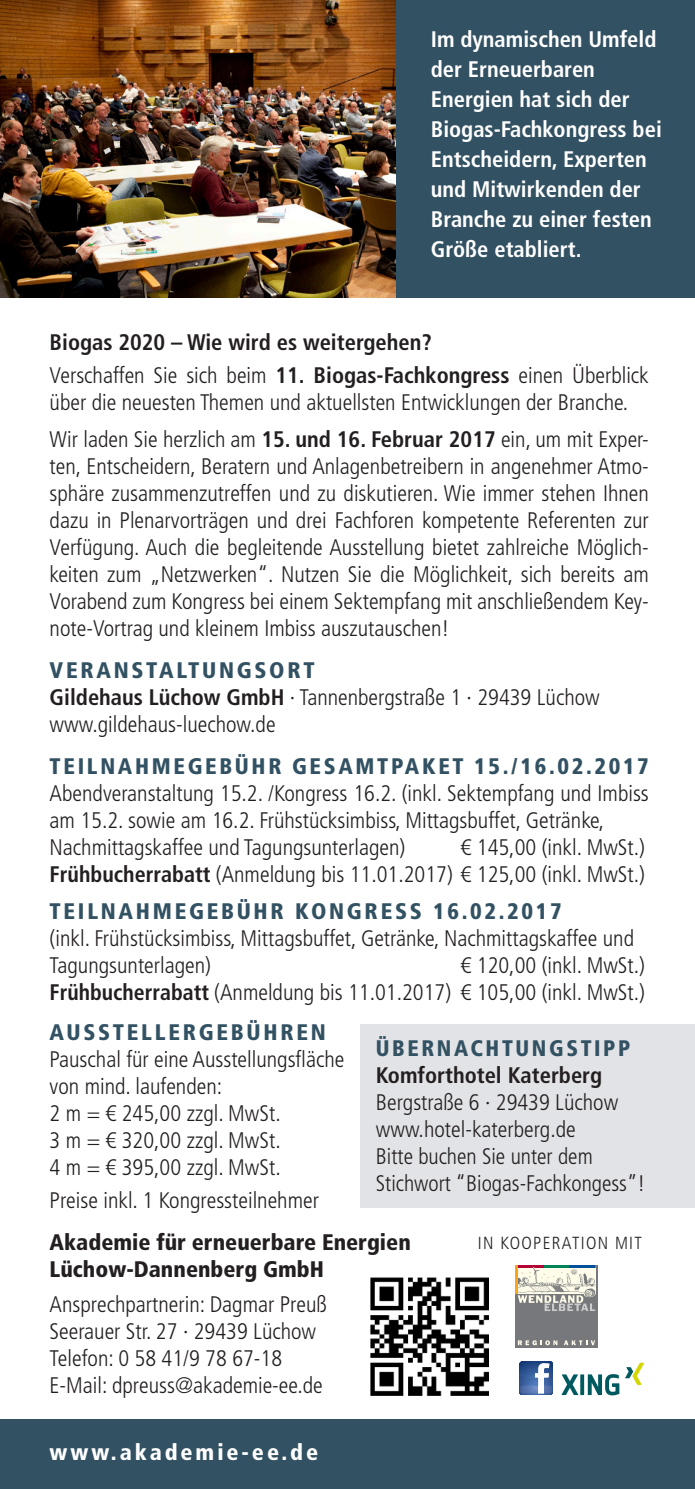
<style>
.page{position:relative;width:695px;height:1489px;background:#fff}
.page>*{position:absolute;margin:0;border:0;box-sizing:border-box;transform-origin:0 0}
.t1{font:300 condensed 22.5px/27px "Frutiger LT Std";color:#231f20}
.t2{font:700 condensed 22.5px/30px "Frutiger LT Std";color:#fff}
.t3{font:700 condensed 22.5px/32.5px "Frutiger LT Std";color:#231f20}
.t4{font:900 condensed 22.5px "Frutiger LT Std";letter-spacing:.12em;color:#325162}
.t5{font:900 condensed 22.5px/27px "Frutiger LT Std";color:#231f20}
.t6{font:900 condensed 22.5px "Frutiger LT Std";letter-spacing:.13em;color:#fff}
.t7{font:300 condensed 17.5px "Frutiger LT Std";letter-spacing:.075em;color:#231f20}
.s1{font-weight:300}
.s2{font-weight:700}
.s3{font-weight:900;color:#325162}
</style>
<div class="page">
<div style="left:299px;top:0;width:395px;height:298px;background:#325162"></div>
<div style="left:0;top:1419px;width:694px;height:69px;background:#325162"></div>
<img style="left:0;top:0;width:395px;height:298px">
<img style="left:370px;top:1277px;width:118px;height:118px">
<svg style="left:561px;top:1362px;width:83px;height:33px"></svg>
<svg style="left:519px;top:1361px;width:33px;height:33px"></svg>
<div style="left:515px;top:1264px;width:83px;height:83px;background:#76787b"></div>
<hr style="left:517px;top:1264px;width:26px;height:3px;background:#b10535">
<hr style="left:543px;top:1264px;width:26px;height:3px;background:#008457">
<hr style="left:569px;top:1264px;width:26px;height:3px;background:#01519b">
<svg style="left:517px;top:1340px;width:40px;height:5px"></svg>
<svg style="left:564px;top:1340px;width:31px;height:4px"></svg>
<svg style="left:517px;top:1293px;width:78px;height:17px"></svg>
<svg style="left:517px;top:1267px;width:78px;height:26px;fill:#faf8e5"></svg>
<hr style="left:515px;top:1264px;width:2px;height:29px;background:#f9a51b">
<div style="left:360px;top:1024px;width:334px;height:183px;background:#e2e3e6"></div>
<p class="t2" style="left:431px;top:24px;width:232px">Im dynamischen Umfeld der Erneuerbaren<br>Energien hat sich der<br>Biogas-Fachkongress bei<br>Entscheidern, Experten und Mitwirkenden der<br>Branche zu einer festen<br>Größe etabliert.</p>
<p class="t3" style="left:50px;top:326px;width:600px">Biogas 2020 – Wie wird es weitergehen?<br><span class="s1">Verschaffen Sie sich beim</span> 11. Biogas-Fachkongress <span class="s1">einen Überblick</span></p>
<p class="t1" style="left:50px;top:383px;width:600px;line-height:37px">über die neuesten Themen und aktuellsten Entwicklungen der Branche.<br>Wir laden Sie herzlich am <span class="s2">15. und 16. Februar 2017</span> ein, um mit Exper-</p>
<p class="t1" style="left:50px;top:452px;width:600px;text-align:justify">ten, Entscheidern, Beratern und Anlagenbetreibern in angenehmer Atmo&shy;sphäre zusammenzutreffen und zu diskutieren. Wie immer stehen Ihnen dazu in Plenarvorträgen und drei Fachforen kompetente Referenten zur Verfügung. Auch die begleitende Ausstellung bietet zahlreiche Möglich&shy;keiten zum „Netzwerken“. Nutzen Sie die Möglichkeit, sich bereits am Vorabend zum Kongress bei einem Sektempfang mit anschließendem Key&shy;note-Vortrag und kleinem Imbiss auszutauschen!</p>
<p class="t1" style="left:50px;top:656px;width:551px"><span class="s3">VERANSTALTUNGSORT<br></span><span class="s2">Gildehaus Lüchow GmbH</span> · Tannenbergstraße 1 · 29439 Lüchow www.gildehaus-luechow.de</p>
<p class="t4" style="left:50px;top:752px;width:600px">TEILNAHMEGEBÜHR GESAMTPAKET 15./16.02.2017</p>
<p class="t1" style="left:50px;top:779px;width:600px">Abendveranstaltung 15.2. /Kongress 16.2. (inkl. Sektempfang und Imbiss am 15.2. sowie am 16.2. Frühstücksimbiss, Mittagsbuffet, Getränke,<br>Nachmittagskaffee und Tagungsunterlagen)</p>
<p class="t1" style="left:50px;top:833px;width:596px;text-align:right">€ 145,00 (inkl. MwSt.)<br><span class="s2">Frühbucherrabatt</span> (Anmeldung bis 11.01.2017) € 125,00 (inkl. MwSt.)</p>
<p class="t4" style="left:50px;top:898px;width:513px">TEILNAHMEGEBÜHR KONGRESS 16.02.2017</p>
<p class="t1" style="left:50px;top:925px;width:586px">(inkl. Frühstücksimbiss, Mittagsbuffet, Getränke, Nachmittagskaffee und<br>Tagungsunterlagen)</p>
<p class="t1" style="left:50px;top:952px;width:596px;text-align:right">€ 120,00 (inkl. MwSt.)<br><span class="s2">Frühbucherrabatt</span> (Anmeldung bis 11.01.2017) € 105,00 (inkl. MwSt.)</p>
<p class="t4" style="left:50px;top:1018px;width:277px">AUSSTELLERGEBÜHREN</p>
<p class="t1" style="left:50px;top:1045px;width:296px">Pauschal für eine Ausstellungsfläche von mind. laufenden:<br>2 m = € 245,00 zzgl. MwSt.<br>3 m = € 320,00 zzgl. MwSt.<br>4 m = € 395,00 zzgl. MwSt.</p>
<p class="t1" style="left:50px;top:1186px;width:271px">Preise inkl. 1 Kongressteilnehmer</p>
<p class="t5" style="left:50px;top:1228px;width:362px">Akademie für erneuerbare Energien<br>Lüchow-Dannenberg GmbH</p>
<p class="t1" style="left:50px;top:1290px;width:279px">Ansprechpartnerin: Dagmar Preuß<br>Seerauer Str. 27 · 29439 Lüchow<br>Telefon: 0 58 41/9 78 67-18<br>E-Mail: dpreuss@akademie-ee.de</p>
<p class="t4" style="left:376px;top:1034px;width:256px">ÜBERNACHTUNGSTIPP</p>
<p class="t3" style="left:376px;top:1058px;width:228px">Komforthotel Katerberg</p>
<p class="t1" style="left:376px;top:1088px;width:271px">Bergstraße 6 · 29439 Lüchow www.hotel-katerberg.de<br>Bitte buchen Sie unter dem<br>Stichwort “Biogas-Fachkongess”!</p>
<p class="t7" style="left:478px;top:1232px;width:165px">IN KOOPERATION MIT</p>
<p class="t6" style="left:50px;top:1438px;width:270px">www.akademie-ee.de</p>
</div>
